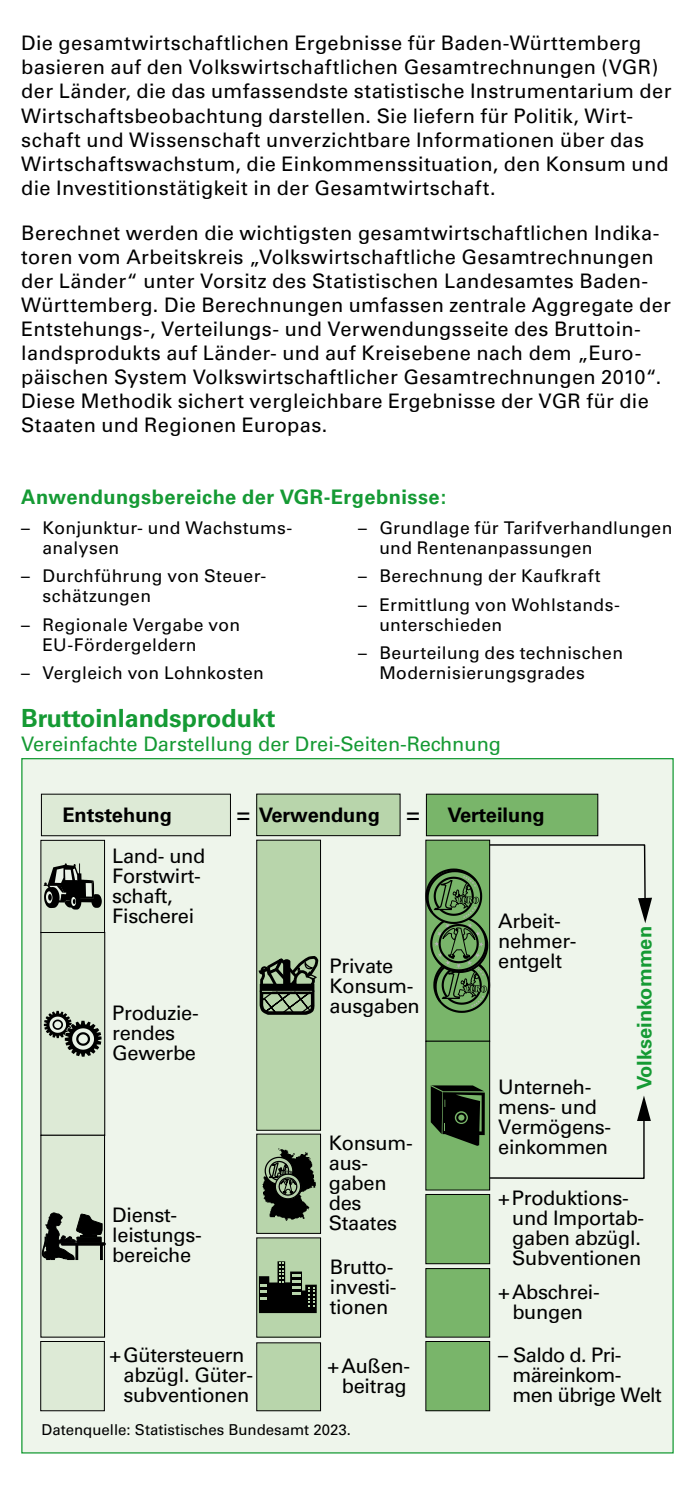
<style>
.page{position:relative;width:695px;height:1489px;background:#fff}
.page>*{position:absolute;margin:0;border:0;box-sizing:border-box;transform-origin:0 0}
.t1{font:700 25px "Univers";color:#159a34}
.t2{font:25px "Arial";color:#000}
.t3{font:20px/24px "Univers";letter-spacing:.015em;color:#000}
.t4{font:20px/20px "Univers";letter-spacing:-.015em;color:#000}
.t5{font:20px "Univers";color:#159a34}
.t6{font:700 20px "Univers";letter-spacing:.02em;color:#159a34}
.t7{font:20px/20px "Univers";letter-spacing:-.03em;color:#000}
.t8{font:700 20px "Univers";color:#000}
.t9{font:700 20px "Univers";color:#159a34}
.t10{font:17.5px/20px "Univers";letter-spacing:.02em;color:#000}
.t11{font:15px "Univers";color:#000}
</style>
<div class="page">
<div style="left:22px;top:758px;width:651px;height:694px;background:#eef5eb"></div>
<div style="left:426px;top:840px;width:63px;height:201px;background:#79b56a"></div>
<div style="left:425px;top:839px;width:65px;height:202px;border:1px solid #000"></div>
<div style="left:426px;top:1194px;width:63px;height:69px;background:#79b56a"></div>
<div style="left:425px;top:1193px;width:65px;height:70px;border:1px solid #000"></div>
<div style="left:426px;top:1268px;width:63px;height:68px;background:#79b56a"></div>
<div style="left:425px;top:1268px;width:65px;height:69px;border:1px solid #000"></div>
<div style="left:426px;top:1341px;width:63px;height:69px;background:#79b56a"></div>
<div style="left:425px;top:1340px;width:65px;height:70px;border:1px solid #000"></div>
<div style="left:257px;top:840px;width:63px;height:290px;background:#b8d5ab"></div>
<div style="left:256px;top:839px;width:65px;height:291px;border:1px solid #000"></div>
<div style="left:257px;top:1134px;width:63px;height:99px;background:#b8d5ab"></div>
<div style="left:256px;top:1133px;width:65px;height:100px;border:1px solid #000"></div>
<div style="left:257px;top:1237px;width:63px;height:99px;background:#b8d5ab"></div>
<div style="left:256px;top:1237px;width:65px;height:100px;border:1px solid #000"></div>
<div style="left:257px;top:1342px;width:63px;height:68px;background:#b8d5ab"></div>
<div style="left:256px;top:1342px;width:65px;height:68px;border:1px solid #000"></div>
<div style="left:41px;top:1341px;width:63px;height:69px;background:#ddead6"></div>
<div style="left:40px;top:1340px;width:65px;height:70px;border:1px solid #000"></div>
<div style="left:41px;top:932px;width:64px;height:203px;background:#ddead6"></div>
<div style="left:40px;top:931px;width:65px;height:204px;border:1px solid #000"></div>
<div style="left:41px;top:1135px;width:63px;height:201px;background:#ddead6"></div>
<div style="left:40px;top:1134px;width:65px;height:203px;border:1px solid #000"></div>
<div style="left:41px;top:840px;width:63px;height:92px;background:#ddead6"></div>
<div style="left:41px;top:840px;width:64px;height:92px;border:1px solid #000"></div>
<div style="left:41px;top:794px;width:189px;height:41px;background:#ddead6"></div>
<div style="left:41px;top:793px;width:190px;height:43px;border:1px solid #000"></div>
<div style="left:426px;top:1041px;width:63px;height:148px;background:#79b56a"></div>
<div style="left:425px;top:1040px;width:65px;height:150px;border:1px solid #000"></div>
<div style="left:257px;top:794px;width:143px;height:41px;background:#b8d5ab"></div>
<div style="left:256px;top:793px;width:144px;height:43px;border:1px solid #000"></div>
<div style="left:426px;top:794px;width:171px;height:41px;background:#79b56a"></div>
<div style="left:426px;top:793px;width:172px;height:43px;border:1px solid #000"></div>
<img style="left:262px;top:1148px;width:54px;height:73px">
<svg style="left:264px;top:1156px;width:38px;height:44px"></svg>
<svg style="left:257px;top:953px;width:63px;height:93px"></svg>
<svg style="left:259px;top:1261px;width:58px;height:51px"></svg>
<svg style="left:44px;top:863px;width:58px;height:46px"></svg>
<svg style="left:43px;top:1010px;width:59px;height:47px"></svg>
<svg style="left:41px;top:1211px;width:65px;height:49px"></svg>
<svg style="left:430px;top:1084px;width:220px;height:95px"></svg>
<svg style="left:425px;top:843px;width:227px;height:170px"></svg>
<p class="t3" style="left:21px;top:31px;width:651px">Die gesamtwirtschaftlichen Ergebnisse für Baden-Württemberg basieren auf den Volkswirtschaftlichen Gesamtrechnungen (VGR) der Länder, die das umfassendste statistische Instrumentarium der Wirtschaftsbeobachtung darstellen. Sie liefern für Politik, Wirt&shy;schaft und Wissenschaft unverzichtbare Informationen über das Wirtschaftswachstum, die Einkommenssituation, den Konsum und die Investitionstätigkeit in der Gesamtwirtschaft.</p>
<p class="t3" style="left:21px;top:221px;width:651px">Berechnet werden die wichtigsten gesamtwirtschaftlichen Indika&shy;toren vom Arbeitskreis „Volkswirtschaftliche Gesamtrechnungen der Länder“ unter Vorsitz des Statistischen Landesamtes Baden-Württemberg. Die Berechnungen umfassen zentrale Aggregate der Entstehungs-, Verteilungs- und Verwendungsseite des Bruttoin&shy;landsprodukts auf Länder- und auf Kreisebene nach dem „Euro&shy;päischen System Volkswirtschaftlicher Gesamtrechnungen 2010“.<br>Diese Methodik sichert vergleichbare Ergebnisse der VGR für die Staaten und Regionen Europas.</p>
<h2 class="t6" style="left:21px;top:485px;width:426px">Anwendungsbereiche der VGR-Ergebnisse:</h2>
<p class="t10" style="left:43px;top:517px;width:251px;text-indent:-21px">– Konjunktur- und Wachstums&shy;analysen</p>
<p class="t10" style="left:43px;top:566px;width:225px;text-indent:-21px">– Durchführung von Steuer&shy;schätzungen</p>
<p class="t10" style="left:43px;top:614px;width:199px;text-indent:-21px">– Regionale Vergabe von<br>EU-Fördergeldern</p>
<p class="t10" style="left:21px;top:663px;width:244px">– Vergleich von Lohnkosten</p>
<p class="t10" style="left:379px;top:517px;width:294px;text-indent:-21px">– Grundlage für Tarifverhandlungen und Rentenanpassungen</p>
<p class="t10" style="left:358px;top:566px;width:244px">– Berechnung der Kaufkraft</p>
<p class="t10" style="left:379px;top:594px;width:242px;text-indent:-21px">– Ermittlung von Wohlstands&shy;unterschieden</p>
<p class="t10" style="left:379px;top:643px;width:245px;text-indent:-21px">– Beurteilung des technischen<br>Modernisierungsgrades</p>
<h2 class="t1" style="left:21px;top:703px;width:256px">Bruttoinlandsprodukt</h2>
<h2 class="t5" style="left:21px;top:732px;width:481px">Vereinfachte Darstellung der Drei-Seiten-Rechnung</h2>
<p class="t8" style="left:62px;top:803px;width:111px">Entstehung</p>
<p class="t8" style="left:259px;top:803px;width:123px">Verwendung</p>
<p class="t8" style="left:447px;top:803px;width:99px">Verteilung</p>
<p class="t2" style="left:236px;top:799px;width:16px">=</p>
<p class="t2" style="left:405px;top:799px;width:16px">=</p>
<p class="t4" style="left:112px;top:845px;width:95px">Land- und<br>Forstwirt&shy;schaft,<br>Fischerei</p>
<p class="t4" style="left:112px;top:1002px;width:88px">Produzie&shy;rendes<br>Gewerbe</p>
<p class="t4" style="left:112px;top:1205px;width:91px">Dienst&shy;leistungs&shy;bereiche</p>
<p class="t4" style="left:124px;top:1345px;width:131px;text-indent:-14px">+ Gütersteuern abzügl. Güter&shy;subventionen</p>
<p class="t4" style="left:329px;top:956px;width:92px">Private<br>Konsum&shy;ausgaben</p>
<p class="t4" style="left:329px;top:1132px;width:85px">Konsum&shy;aus&shy;gaben des<br>Staates</p>
<p class="t4" style="left:330px;top:1256px;width:68px">Brutto&shy;investi&shy;tionen</p>
<p class="t4" style="left:327px;top:1355px;width:84px;text-align:center">+ Außen&shy;beitrag</p>
<p class="t11" style="left:42px;top:1420px;width:311px">Datenquelle: Statistisches Bundesamt 2023.</p>
<p class="t4" style="left:498px;top:911px;width:80px">Arbeit&shy;nehmer&shy;entgelt</p>
<p class="t9" style="left:632px;top:1090px;width:166px;rotate:-90deg">Volkseinkommen</p>
<p class="t4" style="left:498px;top:1077px;width:114px">Unterneh&shy;mens- und<br>Vermögens&shy;einkommen</p>
<p class="t4" style="left:512px;top:1188px;width:133px;text-indent:-14px">+ Produktions&shy;und Importab&shy;gaben abzügl.<br>Subventionen</p>
<p class="t4" style="left:498px;top:1281px;width:103px;text-align:center">+ Abschrei&shy;bungen</p>
<p class="t7" style="left:512px;top:1345px;width:151px;text-indent:-14px">– Saldo d. Pri&shy;märeinkom&shy;men übrige Welt</p>
</div>
